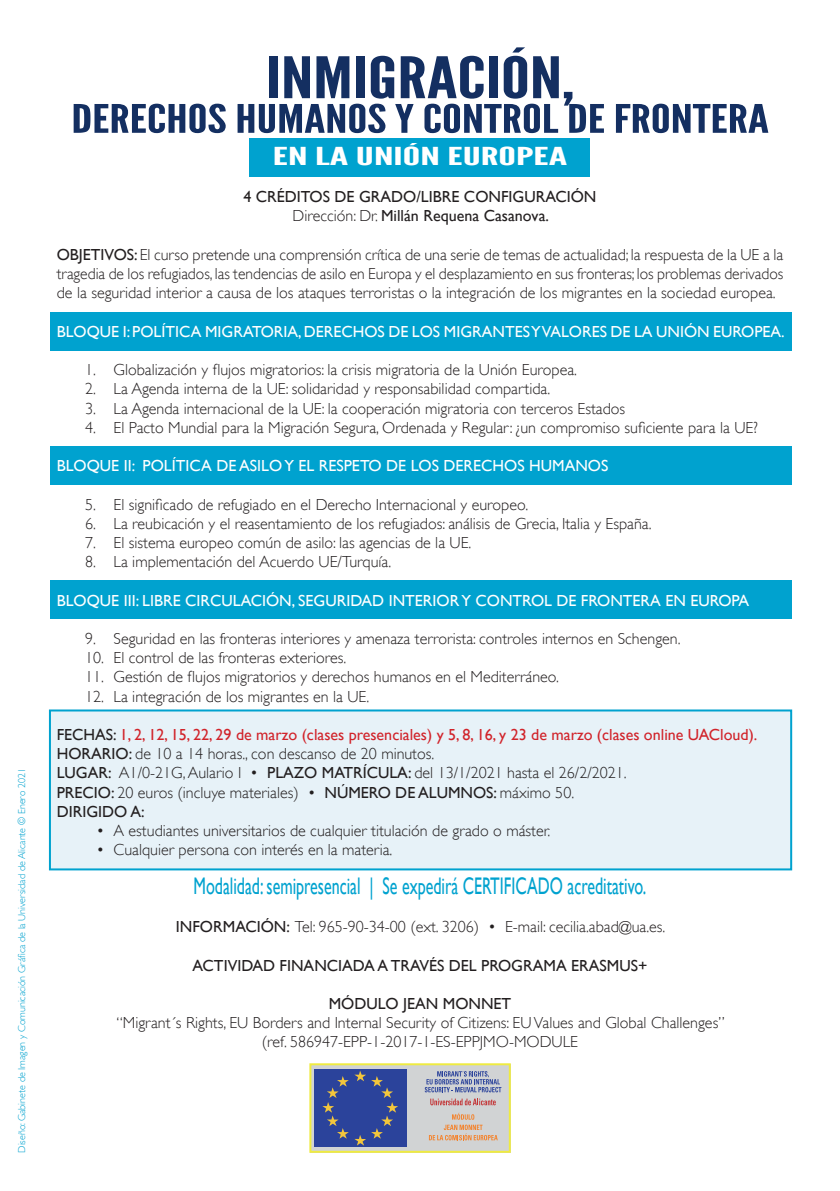
<style>
.page{position:relative;width:840px;height:1191px;background:#fff}
.page>*{position:absolute;margin:0;border:0;box-sizing:border-box;transform-origin:0 0}
.t1{font:57px "League Gothic";color:#142f61;scale:1.43 1}
.t2{font:39.2px "League Gothic";color:#142f61;scale:1.43 1}
.t3{font:24.8px "League Gothic";color:#fff;scale:2 1}
.t4{font:24px "Gill Sans";color:#00a2cf;scale:.67 1}
.t5{font:300 16px/19.2px "Gill Sans";color:#231f20;text-align:justify}
.t6{font:16px "Gill Sans";color:#fff}
.t7{font:16px "Gill Sans";color:#231f20}
.t8{font:16px "Gill Sans";color:#d1232a}
.t9{font:300 10px "Gill Sans";color:#00a2cf}
.s1{font-weight:300}
.s2{font-weight:400}
.s3{color:#231f20}
</style>
<div class="page">
<div style="left:249px;top:138px;width:341px;height:38px;background:#00a2cf"></div>
<div style="left:50px;top:312px;width:740px;height:39px;background:#00a2cf"></div>
<div style="left:50px;top:446px;width:740px;height:39px;background:#00a2cf"></div>
<div style="left:50px;top:580px;width:740px;height:39px;background:#00a2cf"></div>
<div style="left:49px;top:709px;width:742px;height:161px;background:#e7f2f8;border:2px solid #00a2cf"></div>
<div style="left:309px;top:1063px;width:201px;height:89px;background:#d1d3d4"></div>
<div style="left:309px;top:1063px;width:201px;height:89px;border:2px solid #efeb41"></div>
<div style="left:313px;top:1069px;width:93px;height:78px;background:#2b439b"></div>
<svg style="left:322px;top:1076px;width:26px;height:62px"></svg>
<svg style="left:354px;top:1071px;width:44px;height:74px"></svg>
<svg style="left:430px;top:1098px;width:65px;height:7px"></svg>
<svg style="left:424px;top:1071px;width:77px;height:21px"></svg>
<svg style="left:428px;top:1112px;width:69px;height:28px"></svg>
<p class="t9" style="left:16px;top:1152px;width:386px;rotate:-90deg">Diseño: Gabinete de Imagen y Comunicación Gráfica de la Universidad de Alicante © Enero 2021</p>
<p class="t1" style="left:265px;top:45px;width:217px">INMIGRACIÓN,</p>
<p class="t2" style="left:71px;top:96px;width:489px">DERECHOS HUMANOS Y CONTROL DE FRONTERA</p>
<p class="t3" style="left:273px;top:142px;width:149px">EN LA UNIÓN EUROPEA</p>
<p class="t7" style="left:243px;top:187px;width:354px">4 CRÉDITOS DE GRADO/LIBRE CONFIGURACIÓN</p>
<p class="t7" style="left:292px;top:207px;width:258px"><span class="s1">Dirección: Dr.</span> Millán Requena Casanova.</p>
<p class="t5" style="left:57px;top:245px;width:727px"><span class="s2">OBJETIVOS:</span> El curso pretende una comprensión crítica de una serie de temas de actualidad; la respuesta de la UE a la tragedia de los refugiados, las tendencias de asilo en Europa y el desplazamiento en sus fronteras; los problemas derivados de la seguridad interior a causa de los ataques terroristas o la integración de los migrantes en la sociedad europea.</p>
<p class="t6" style="left:57px;top:322px;width:729px">BLOQUE I: POLÍTICA MIGRATORIA, DERECHOS DE LOS MIGRANTES Y VALORES DE LA UNIÓN EUROPEA.</p>
<p class="t5" style="left:85px;top:360px;width:493px">1. Globalización y flujos migratorios: la crisis migratoria de la Unión Europea.</p>
<p class="t5" style="left:85px;top:379px;width:466px">2. La Agenda interna de la UE: solidaridad y responsabilidad compartida.</p>
<p class="t5" style="left:85px;top:398px;width:541px">3. La Agenda internacional de la UE: la cooperación migratoria con terceros Estados</p>
<p class="t5" style="left:85px;top:418px;width:673px">4. El Pacto Mundial para la Migración Segura, Ordenada y Regular: ¿un compromiso suficiente para la UE?</p>
<p class="t6" style="left:57px;top:456px;width:553px">BLOQUE II: POLÍTICA DE ASILO Y EL RESPETO DE LOS DERECHOS HUMANOS</p>
<p class="t5" style="left:85px;top:494px;width:444px">5. El significado de refugiado en el Derecho Internacional y europeo.</p>
<p class="t5" style="left:85px;top:514px;width:567px">6. La reubicación y el reasentamiento de los refugiados: análisis de Grecia, Italia y España.</p>
<p class="t5" style="left:85px;top:533px;width:387px">7. El sistema europeo común de asilo: las agencias de la UE.</p>
<p class="t5" style="left:85px;top:552px;width:307px">8. La implementación del Acuerdo UE/Turquía.</p>
<p class="t6" style="left:57px;top:591px;width:693px">BLOQUE III: LIBRE CIRCULACIÓN, SEGURIDAD INTERIOR Y CONTROL DE FRONTERA EN EUROPA</p>
<p class="t5" style="left:85px;top:629px;width:596px">9. Seguridad en las fronteras interiores y amenaza terrorista: controles internos en Schengen.</p>
<p class="t5" style="left:85px;top:648px;width:262px">10. El control de las fronteras exteriores.</p>
<p class="t5" style="left:85px;top:667px;width:475px">11. Gestión de flujos migratorios y derechos humanos en el Mediterráneo.</p>
<p class="t5" style="left:85px;top:686px;width:285px">12. La integración de los migrantes en la UE.</p>
<p class="t8" style="left:57px;top:725px;width:701px"><span class="s3">FECHAS:</span> 1, 2, 12, 15, 22, 29 de marzo (clases presenciales) y 5, 8, 16, y 23 de marzo (clases online UACloud).</p>
<p class="t5" style="left:57px;top:744px;width:379px"><span class="s2">HORARIO:</span> de 10 a 14 horas., con descanso de 20 minutos.</p>
<p class="t5" style="left:57px;top:763px;width:571px"><span class="s2">LUGAR:</span> A1/0-21G,Aulario I • <span class="s2">PLAZO MATRÍCULA:</span> del 13/1/2021 hasta el 26/2/2021.</p>
<p class="t5" style="left:57px;top:782px;width:518px"><span class="s2">PRECIO:</span> 20 euros (incluye materiales) • <span class="s2">NÚMERO DE ALUMNOS:</span> máximo 50.</p>
<p class="t7" style="left:57px;top:802px;width:89px">DIRIGIDO A:</p>
<p class="t5" style="left:96px;top:821px;width:455px">• A estudiantes universitarios de cualquier titulación de grado o máster.</p>
<p class="t5" style="left:96px;top:840px;width:297px">• Cualquier persona con interés en la materia.</p>
<p class="t4" style="left:193px;top:871px;width:677px">Modalidad: semipresencial | Se expedirá CERTIFICADO acreditativo.</p>
<p class="t5" style="left:176px;top:917px;width:490px"><span class="s2">INFORMACIÓN:</span> Tel: 965-90-34-00 (ext. 3206) • E-mail: cecilia.abad@ua.es.</p>
<p class="t7" style="left:192px;top:955px;width:456px">ACTIVIDAD FINANCIADA A TRAVÉS DEL PROGRAMA ERASMUS+</p>
<p class="t7" style="left:328px;top:994px;width:184px">MÓDULO JEAN MONNET</p>
<p class="t5" style="left:116px;top:1013px;width:609px">“Migrant´s Rights, EU Borders and Internal Security of Citizens: EUValues and Global Challenges”</p>
<p class="t5" style="left:262px;top:1032px;width:317px">(ref. 586947-EPP-1-2017-1-ES-EPPJMO-MODULE</p>
</div>
